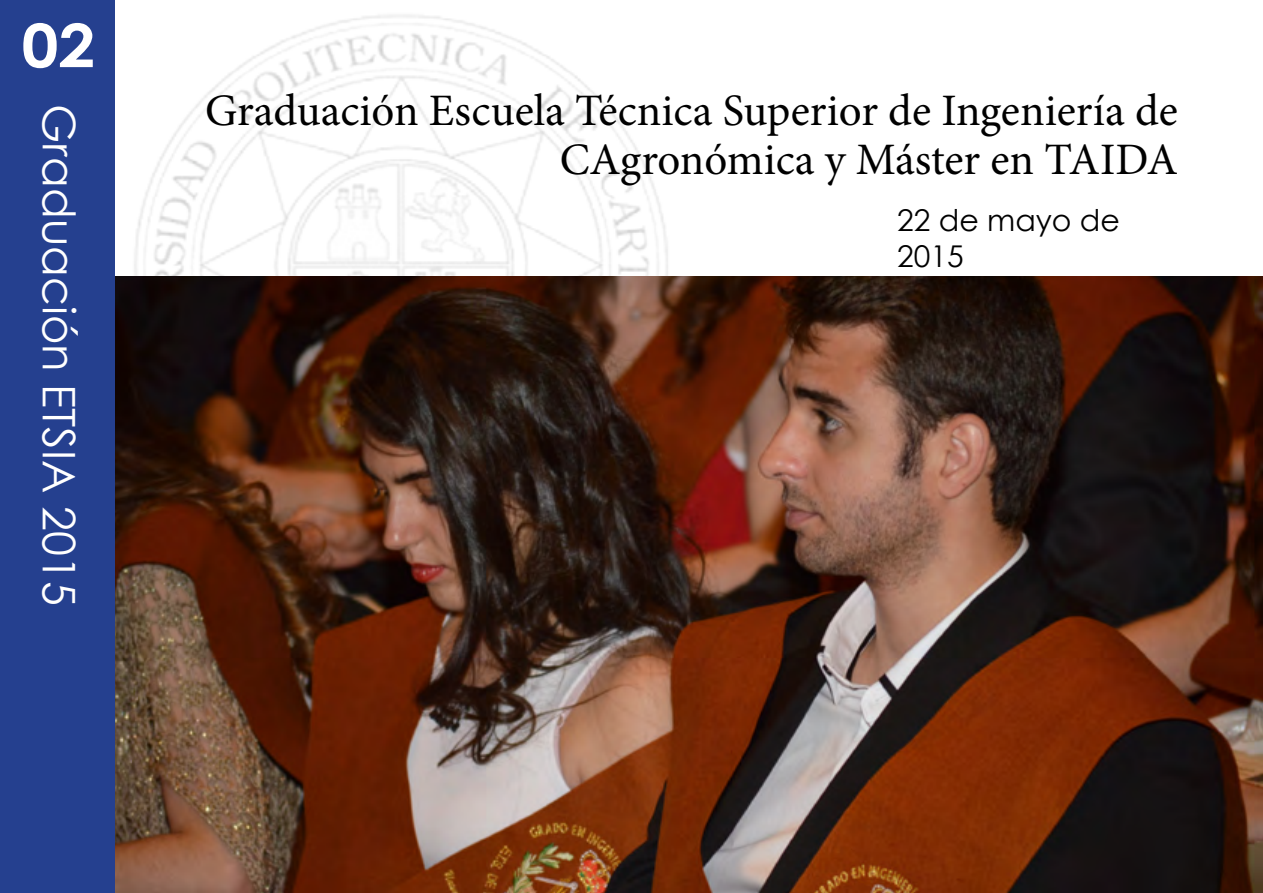
<style>
.page{position:relative;width:1263px;height:893px;background:#fff}
.page>*{position:absolute;margin:0;border:0;box-sizing:border-box;transform-origin:0 0}
.t1{font:700 60px "Century Gothic";color:#fff;scale:1.1 1}
.t2{font:45px/49.5px "Minion Pro";color:#000;text-align:right}
.t3{font:45px "Century Gothic";color:#fff}
.t4{font:30px/36px "Century Gothic";color:#000}
</style>
<div class="page">
<img style="left:134px;top:15px;width:534px;height:261px">
<img style="left:115px;top:276px;width:1148px;height:617px">
<div style="left:0;top:0;width:115px;height:893px;background:#25408f"></div>
<h1 class="t1" style="left:22px;top:0;width:69px">02</h1>
<p class="t3" style="left:90px;top:104px;width:503px;rotate:90deg">Graduación ETSIA 2015</p>
<p class="t2" style="left:205px;top:86px;width:974px">Graduación Escuela Técnica Superior de Ingeniería de<br>CAgronómica y Máster en TAIDA</p>
<p class="t4" style="left:897px;top:202px;width:224px">22 de mayo de<br>2015</p>
</div>
